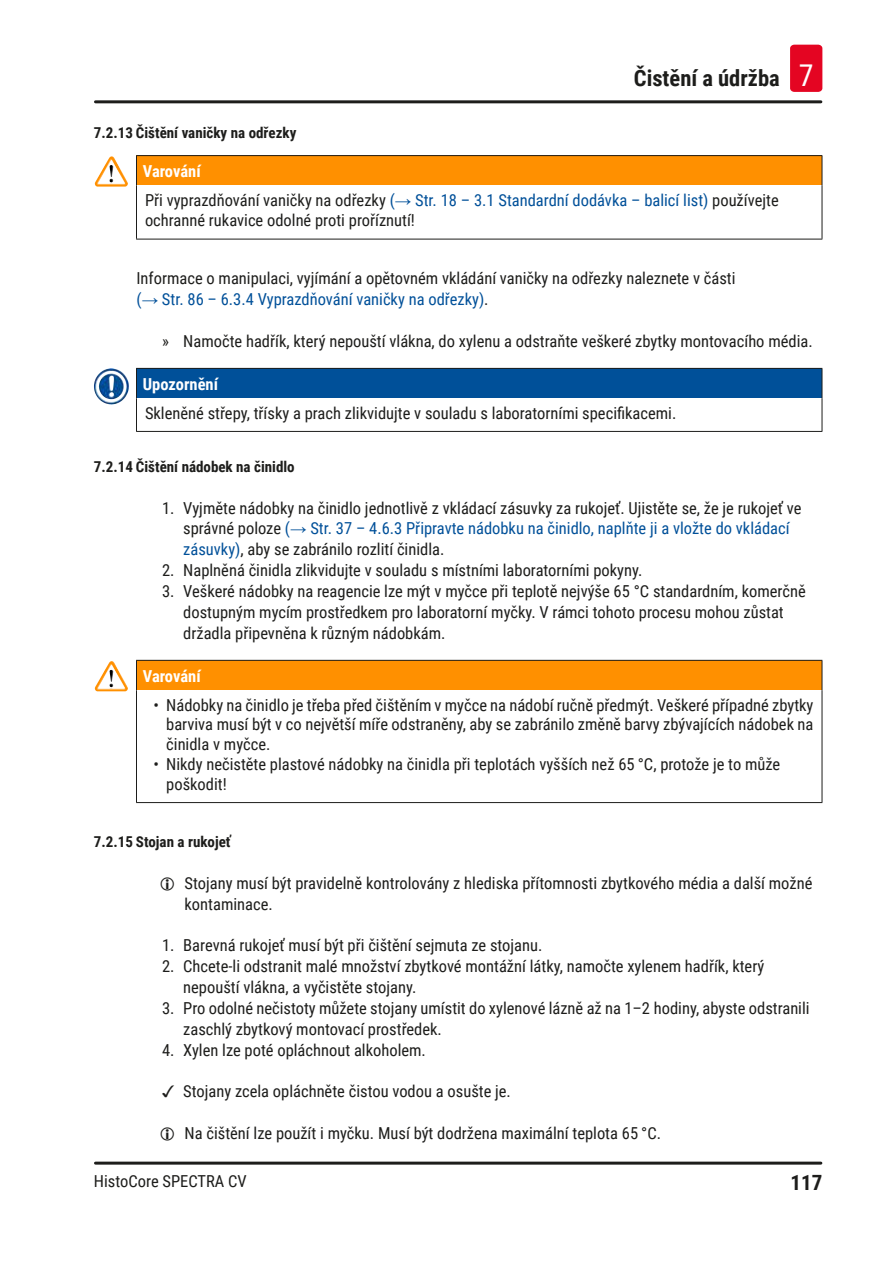
<style>
.page{position:relative;width:893px;height:1263px;background:#fff}
.page>*{position:absolute;margin:0;border:0;box-sizing:border-box;transform-origin:0 0}
.t1{font:700 22.5px "Roboto Condensed";color:#1d1d1b}
.t2{font:700 21px "Roboto Condensed";color:#1d1d1b}
.Description_text{font:16.5px/20.9px "Roboto Condensed";color:#1d1d1b}
.Source_of_danger{font:16.5px/19.8px "Roboto Condensed";color:#1d1d1b}
.Signalword__no_use_a{font:700 16.5px "Roboto Condensed";color:#fff}
.t3{font:700 15px "Roboto Condensed";color:#1d1d1b}
.s1{font-weight:400;font-size:30px;color:#fff}
.s2{color:#005099}
.s3{font-family:"Arial";color:#005099}
</style>
<div class="page">
<hr style="left:95px;top:100px;width:726px;height:3px;background:#1d1d1b">
<hr style="left:95px;top:1161px;width:726px;height:3px;background:#1d1d1b">
<div style="left:790px;top:45px;width:32px;height:47px;background:#e40522;border-radius:4px"></div>
<div style="left:136px;top:156px;width:686px;height:30px;background:#ff9000"></div>
<hr style="left:136px;top:156px;width:1px;height:30px;background:#1d1d1b">
<hr style="left:136px;top:186px;width:1px;height:53px;background:#1d1d1b">
<hr style="left:822px;top:186px;width:1px;height:53px;background:#1d1d1b">
<hr style="left:136px;top:239px;width:686px;height:1px;background:#1d1d1b">
<hr style="left:136px;top:155px;width:686px;height:1px;background:#1d1d1b">
<hr style="left:822px;top:156px;width:1px;height:30px;background:#1d1d1b">
<img style="left:97px;top:156px;width:14px;height:23px">
<div style="left:136px;top:368px;width:686px;height:30px;background:#005099"></div>
<svg style="left:136px;top:369px;width:1px;height:29px"></svg>
<hr style="left:136px;top:398px;width:1px;height:33px;background:#1d1d1b">
<hr style="left:822px;top:398px;width:1px;height:33px;background:#1d1d1b">
<hr style="left:136px;top:431px;width:686px;height:1px;background:#1d1d1b">
<hr style="left:136px;top:368px;width:686px;height:1px;background:#1d1d1b">
<svg style="left:822px;top:369px;width:1px;height:29px"></svg>
<img style="left:94px;top:368px;width:26px;height:36px">
<div style="left:136px;top:660px;width:686px;height:30px;background:#ff9000"></div>
<svg style="left:136px;top:661px;width:1px;height:29px"></svg>
<hr style="left:136px;top:690px;width:1px;height:112px;background:#1d1d1b">
<hr style="left:822px;top:690px;width:1px;height:112px;background:#1d1d1b">
<hr style="left:136px;top:802px;width:686px;height:1px;background:#1d1d1b">
<hr style="left:136px;top:660px;width:686px;height:1px;background:#1d1d1b">
<svg style="left:822px;top:661px;width:1px;height:29px"></svg>
<img style="left:97px;top:661px;width:14px;height:23px">
<h1 class="t1" style="left:634px;top:63px;width:181px">Čistění a údržba <span class="s1">7</span></h1>
<p class="t3" style="left:94px;top:122px;width:204px">7.2.13 Čištění vaničky na odřezky</p>
<p class="Signalword__no_use_a" style="left:143px;top:160px;width:59px">Varování</p>
<p class="Source_of_danger" style="left:145px;top:190px;width:635px">Při vyprazdňování vaničky na odřezky <span class="s2">(</span><span class="s3">→</span> <span class="s2">Str. 18 – 3.1 Standardní dodávka – balicí list)</span> používejte ochranné rukavice odolné proti proříznutí!</p>
<p class="Description_text" style="left:136px;top:267px;width:601px">Informace o manipulaci, vyjímání a opětovném vkládání vaničky na odřezky naleznete v části <span class="s2">(</span><span class="s3">→</span> <span class="s2">Str. 86 – 6.3.4 Vyprazdňování vaničky na odřezky)</span>.</p>
<p class="Description_text" style="left:162px;top:330px;width:652px">» Namočte hadřík, který nepouští vlákna, do xylenu a odstraňte veškeré zbytky montovacího média.</p>
<p class="Signalword__no_use_a" style="left:143px;top:372px;width:77px">Upozornění</p>
<p class="Source_of_danger" style="left:145px;top:402px;width:533px">Skleněné střepy, třísky a prach zlikvidujte v souladu s laboratorními specifikacemi.</p>
<p class="t3" style="left:94px;top:456px;width:202px">7.2.14 Čištění nádobek na činidlo</p>
<p class="Description_text" style="left:183px;top:497px;width:620px;text-indent:-21px">1. Vyjměte nádobky na činidlo jednotlivě z vkládací zásuvky za rukojeť. Ujistěte se, že je rukojeť ve správné poloze <span class="s2">(</span><span class="s3">→</span> <span class="s2">Str. 37 – 4.6.3 Připravte nádobku na činidlo, naplňte ji a vložte do vkládací zásuvky)</span>, aby se zabránilo rozlití činidla.</p>
<p class="Description_text" style="left:162px;top:559px;width:482px">2. Naplněná činidla zlikvidujte v souladu s místními laboratorními pokyny.</p>
<p class="Description_text" style="left:183px;top:580px;width:624px;text-indent:-21px">3. Veškeré nádobky na reagencie lze mýt v myčce při teplotě nejvýše 65 °C standardním, komerčně dostupným mycím prostředkem pro laboratorní myčky. V rámci tohoto procesu mohou zůstat držadla připevněna k různým nádobkám.</p>
<p class="Signalword__no_use_a" style="left:143px;top:664px;width:59px">Varování</p>
<p class="Description_text" style="left:166px;top:694px;width:649px;line-height:19.8px;text-align:justify;text-indent:-13px">• Nádobky na činidlo je třeba před čištěním v myčce na nádobí ručně předmýt. Veškeré případné zbytky barviva musí být v co největší míře odstraněny, aby se zabránilo změně barvy zbývajících nádobek na činidla v myčce.</p>
<p class="Description_text" style="left:166px;top:754px;width:615px;line-height:19.8px;text-indent:-13px">• Nikdy nečistěte plastové nádobky na činidla při teplotách vyšších než 65 °C, protože je to může poškodit!</p>
<p class="t3" style="left:94px;top:831px;width:138px">7.2.15 Stojan a rukojeť</p>
<p class="Description_text" style="left:185px;top:872px;width:629px">Stojany musí být pravidelně kontrolovány z hlediska přítomnosti zbytkového média a další možné kontaminace.</p>
<p class="Description_text" style="left:162px;top:934px;width:382px">1. Barevná rukojeť musí být při čištění sejmuta ze stojanu.</p>
<p class="Description_text" style="left:183px;top:955px;width:583px;text-indent:-21px">2. Chcete-li odstranit malé množství zbytkové montážní látky, namočte xylenem hadřík, který nepouští vlákna, a vyčistěte stojany.</p>
<p class="Description_text" style="left:183px;top:997px;width:628px;text-indent:-21px">3. Pro odolné nečistoty můžete stojany umístit do xylenové lázně až na 1–2 hodiny, abyste odstranili zaschlý zbytkový montovací prostředek.</p>
<p class="Description_text" style="left:162px;top:1039px;width:265px">4. Xylen lze poté opláchnout alkoholem.</p>
<p class="Description_text" style="left:183px;top:1080px;width:329px">Stojany zcela opláchněte čistou vodou a osušte je.</p>
<p class="Description_text" style="left:185px;top:1122px;width:478px">Na čištění lze použít i myčku. Musí být dodržena maximální teplota 65 °C.</p>
<p class="Description_text" style="left:94px;top:1170px;width:154px">HistoCore SPECTRA CV</p>
<p class="t2" style="left:790px;top:1168px;width:33px">117</p>
</div>
